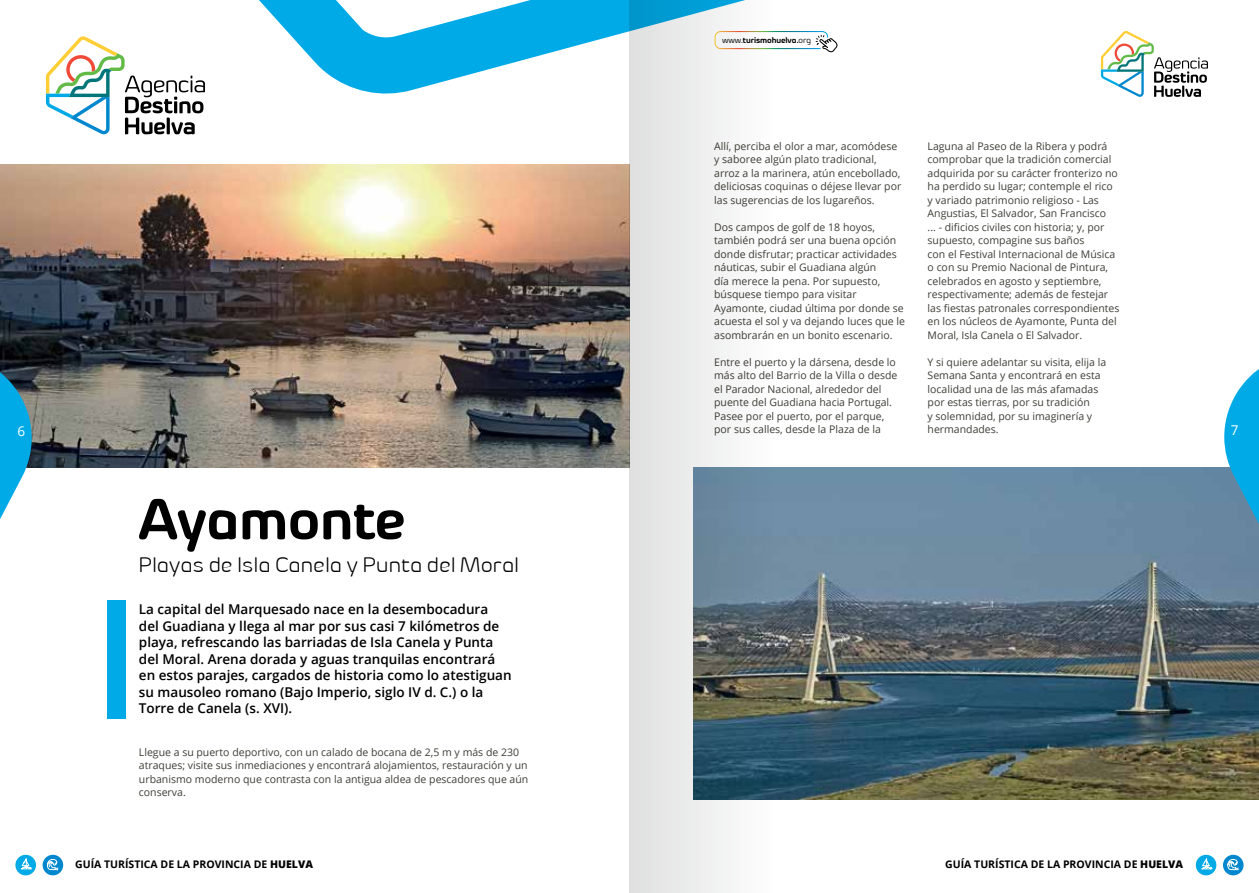
<style>
.page{position:relative;width:1259px;height:893px;background:#fff}
.page>*{position:absolute;margin:0;border:0;box-sizing:border-box;transform-origin:0 0}
.t1{font:700 57px "Byom";letter-spacing:-.01em;color:#000}
.t2{font:300 21px "Byom";letter-spacing:.02em;color:#000}
.t3{font:600 13.5px/16.5px "Open Sans";color:#000}
.t4{font:13.5px "Open Sans";color:#fff}
.t5{font:10.5px/13.5px "Open Sans";color:#3f3e37}
.t6{font:700 10.5px "Open Sans";color:#000}
.t7{font:700 8.4px "Byom";letter-spacing:-.01em;color:#000}
.s1{font-weight:400}
.s2{font-weight:800}
</style>
<div class="page">
<img style="left:0;top:165px;width:629px;height:303px">
<svg style="left:259px;top:0;width:370px;height:94px;fill:#00aae7"></svg>
<svg style="left:46px;top:36px;width:159px;height:98px"></svg>
<svg style="left:1101px;top:31px;width:107px;height:66px"></svg>
<svg style="left:1195px;top:855px;width:21px;height:20px"></svg>
<svg style="left:1201px;top:857px;width:11px;height:12px"></svg>
<div style="left:1223px;top:855px;width:20px;height:20px;background:#0088ce;border-radius:50%"></div>
<svg style="left:1227px;top:859px;width:12px;height:11px"></svg>
<div style="left:15px;top:855px;width:21px;height:20px;background:#00aae7;border-radius:50%"></div>
<svg style="left:21px;top:858px;width:11px;height:11px"></svg>
<div style="left:43px;top:855px;width:20px;height:20px;background:#0088ce;border-radius:50%"></div>
<svg style="left:47px;top:859px;width:12px;height:11px"></svg>
<img style="left:856px;top:468px;width:403px;height:331px">
<div style="left:107px;top:601px;width:19px;height:118px;background:#00aae7"></div>
<svg style="left:0;top:349px;width:32px;height:170px"></svg>
<svg style="left:1224px;top:369px;width:35px;height:207px;background:#45a4cc"></svg>
<svg style="left:629px;top:0;width:227px;height:893px"></svg>
<p class="t7" style="left:722px;top:35px;width:91px"><span class="s1">www.</span>turismohuelva.<span class="s1">org</span></p>
<p class="t5" style="left:714px;top:139px;width:189px">Allí, perciba el olor a mar, acomódese y saboree algún plato tradicional, arroz a la marinera, atún encebollado, deliciosas coquinas o déjese llevar por las sugerencias de los lugareños.</p>
<p class="t5" style="left:714px;top:220px;width:192px">Dos campos de golf de 18 hoyos, también podrá ser una buena opción donde disfrutar; practicar actividades náuticas, subir el Guadiana algún<br>día merece la pena. Por supuesto, búsquese tiempo para visitar Ayamonte, ciudad última por donde se acuesta el sol y va dejando luces que le asombrarán en un bonito escenario.</p>
<p class="t5" style="left:714px;top:355px;width:185px">Entre el puerto y la dársena, desde lo más alto del Barrio de la Villa o desde el Parador Nacional, alrededor del puente del Guadiana hacia Portugal.<br>Pasee por el puerto, por el parque, por sus calles, desde la Plaza de la</p>
<p class="t5" style="left:927px;top:139px;width:193px">Laguna al Paseo de la Ribera y podrá comprobar que la tradición comercial adquirida por su carácter fronterizo no ha perdido su lugar; contemple el rico y variado patrimonio religioso - Las Angustias, El Salvador, San Francisco<br>... - dificios civiles con historia; y, por supuesto, compagine sus baños<br>con el Festival Internacional de Música o con su Premio Nacional de Pintura, celebrados en agosto y septiembre, respectivamente; además de festejar las fiestas patronales correspondientes en los núcleos de Ayamonte, Punta del Moral, Isla Canela o El Salvador.</p>
<p class="t5" style="left:927px;top:355px;width:180px">Y si quiere adelantar su visita, elija la<br>Semana Santa y encontrará en esta localidad una de las más afamadas por estas tierras, por su tradición<br>y solemnidad, por su imaginería y hermandades.</p>
<p class="t4" style="left:18px;top:422px;width:9px">6</p>
<p class="t4" style="left:1230px;top:421px;width:9px">7</p>
<h1 class="t1" style="left:139px;top:484px;width:268px">Ayamonte</h1>
<h2 class="t2" style="left:139px;top:553px;width:381px">Playas de Isla Canela y Punta del Moral</h2>
<p class="t3" style="left:139px;top:601px;width:374px">La capital del Marquesado nace en la desembocadura<br>del Guadiana y llega al mar por sus casi 7 kilómetros de playa, refrescando las barriadas de Isla Canela y Punta del Moral. Arena dorada y aguas tranquilas encontrará en estos parajes, cargados de historia como lo atestiguan su mausoleo romano (Bajo Imperio, siglo IV d. C.) o la Torre de Canela (s. XVI).</p>
<p class="t5" style="left:139px;top:745px;width:391px">Llegue a su puerto deportivo, con un calado de bocana de 2,5 m y más de 230 atraques; visite sus inmediaciones y encontrará alojamientos, restauración y un urbanismo moderno que contrasta con la antigua aldea de pescadores que aún conserva.</p>
<p class="t6" style="left:75px;top:857px;width:239px">GUÍA TURÍSTICA DE LA PROVINCIA DE <span class="s2">HUELVA</span></p>
<p class="t6" style="left:945px;top:857px;width:239px">GUÍA TURÍSTICA DE LA PROVINCIA DE <span class="s2">HUELVA</span></p>
</div>
